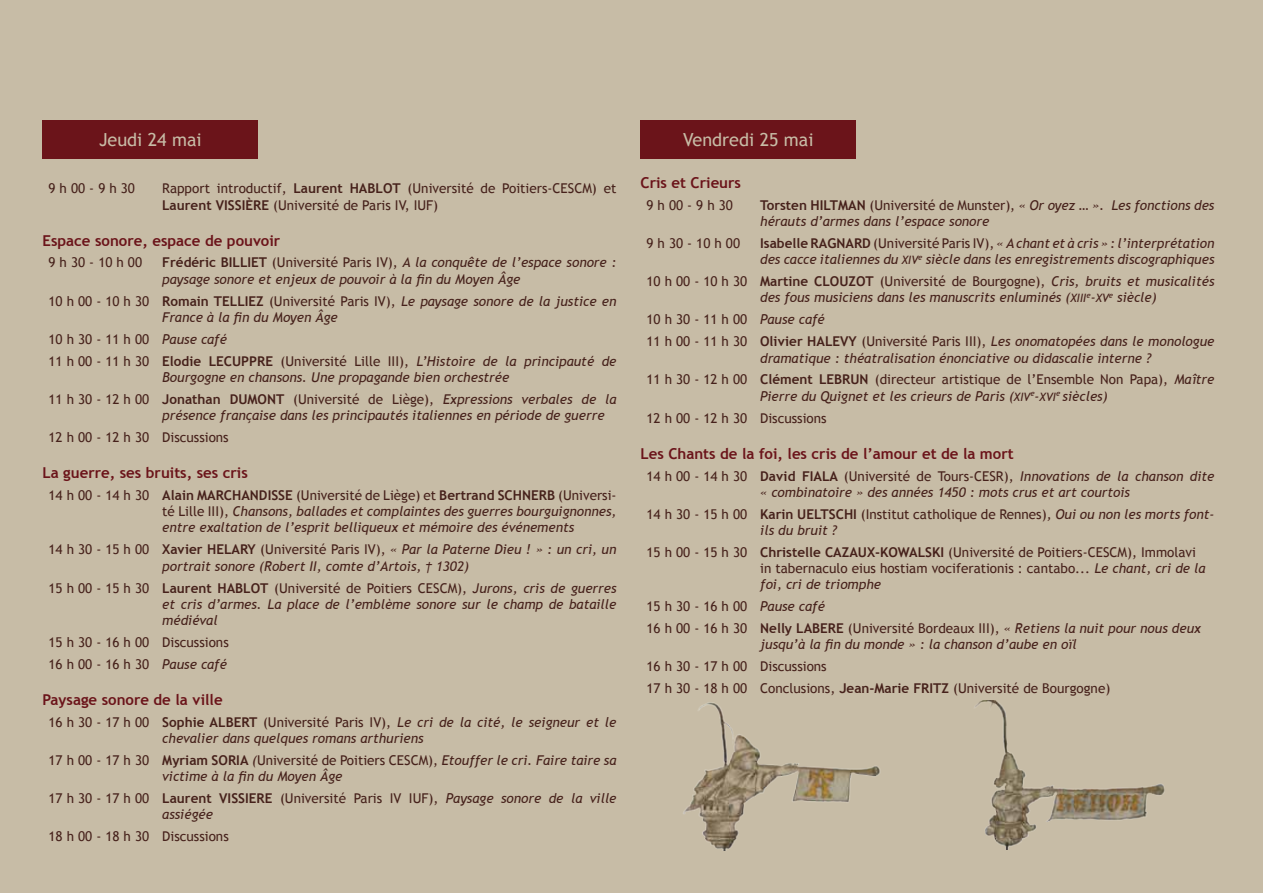
<style>
.page{position:relative;width:1263px;height:893px;background:#c7bca6}
.page>*{position:absolute;margin:0;border:0;box-sizing:border-box;transform-origin:0 0}
.t1{font:18px "Trebuchet MS";color:#c7bca6}
.t2{font:700 15px "Trebuchet MS";color:#6b141a}
.t3{font:italic 13.5px/16.2px "Trebuchet MS";color:#46211b}
.t4{font:13.5px/16.2px "Trebuchet MS";color:#46211b}
.s1{font-weight:700}
.s2{font-weight:700;font-style:normal}
.s3{font-style:normal}
.s4{font-style:italic}
.s5{font-size:11.55px}
</style>
<div class="page">
<div style="left:43px;top:120px;width:215px;height:39px;background:#6b141a"></div>
<div style="left:640px;top:120px;width:216px;height:39px;background:#6b141a"></div>
<img style="left:683px;top:702px;width:197px;height:148px">
<img style="left:974px;top:701px;width:191px;height:149px">
<h1 class="t1" style="left:99px;top:129px;width:104px">Jeudi 24 mai</h1>
<h1 class="t1" style="left:683px;top:129px;width:132px">Vendredi 25 mai</h1>
<p class="t4" style="left:49px;top:181px;width:88px">9 h 00 - 9 h 30</p>
<p class="t4" style="left:162px;top:181px;width:456px">Rapport introductif, <span class="s1">Laurent HABLOT</span> (Université de Poitiers-CESCM) et<br><span class="s1">Laurent VISSIÈRE</span> (Université de Paris IV, IUF)</p>
<p class="t2" style="left:43px;top:231px;width:239px">Espace sonore, espace de pouvoir</p>
<p class="t4" style="left:49px;top:255px;width:95px">9 h 30 - 10 h 00</p>
<p class="t3" style="left:162px;top:255px;width:456px"><span class="s2">Frédéric BILLIET</span> <span class="s3">(Université Paris IV),</span> A la conquête de l’espace sonore : paysage sonore et enjeux de pouvoir à la fin du Moyen Âge</p>
<p class="t3" style="left:162px;top:293px;width:456px;text-indent:-114px"><span class="s3">10 h 00 - 10 h 30</span> <span class="s2">Romain TELLIEZ</span> <span class="s3">(Université Paris IV),</span> Le paysage sonore de la justice en<br>France à la fin du Moyen Âge</p>
<p class="t4" style="left:49px;top:328px;width:569px;line-height:21.9px">10 h 30 - 11 h 00 <span class="s4">Pause café<br></span>11 h 00 - 11 h 30 <span class="s1">Elodie LECUPPRE</span> (Université Lille III), <span class="s4">L’Histoire de la principauté de</span></p>
<p class="t3" style="left:49px;top:366px;width:569px;line-height:21.9px;text-align:center">Bourgogne en chansons. Une propagande bien orchestrée<br><span class="s3">11 h 30 - 12 h 00</span> <span class="s2">Jonathan DUMONT</span> <span class="s3">(Université de Liège),</span> Expressions verbales de la</p>
<p class="t3" style="left:162px;top:407px;width:444px">présence française dans les principautés italiennes en période de guerre</p>
<p class="t4" style="left:49px;top:429px;width:182px">12 h 00 - 12 h 30 Discussions</p>
<p class="t2" style="left:43px;top:463px;width:207px">La guerre, ses bruits, ses cris</p>
<p class="t3" style="left:162px;top:487px;width:456px;text-align:justify;text-indent:-114px"><span class="s3">14 h 00 - 14 h 30</span> <span class="s2">Alain MARCHANDISSE</span> <span class="s3">(Université de Liège) et</span> <span class="s2">Bertrand SCHNERB</span> <span class="s3">(Universi&shy;té Lille III),</span> Chansons, ballades et complaintes des guerres bourguignonnes, entre exaltation de l’esprit belliqueux et mémoire des événements</p>
<p class="t3" style="left:162px;top:542px;width:456px;text-indent:-114px"><span class="s3">14 h 30 - 15 h 00</span> <span class="s2">Xavier HELARY</span> <span class="s3">(Université Paris IV),</span> « Par la Paterne Dieu ! » : un cri, un portrait sonore (Robert II, comte d’Artois, † 1302)</p>
<p class="t3" style="left:162px;top:580px;width:456px;text-align:justify;text-indent:-114px"><span class="s3">15 h 00 - 15 h 30</span> <span class="s2">Laurent HABLOT</span> <span class="s3">(Université de Poitiers CESCM),</span> Jurons, cris de guerres et cris d’armes. La place de l’emblème sonore sur le champ de bataille médiéval</p>
<p class="t4" style="left:49px;top:631px;width:182px;line-height:21.9px">15 h 30 - 16 h 00 Discussions<br>16 h 00 - 16 h 30 <span class="s4">Pause café</span></p>
<p class="t2" style="left:43px;top:690px;width:182px">Paysage sonore de la ville</p>
<p class="t3" style="left:162px;top:714px;width:456px;text-indent:-114px"><span class="s3">16 h 30 - 17 h 00</span> <span class="s2">Sophie ALBERT</span> <span class="s3">(Université Paris IV),</span> Le cri de la cité, le seigneur et le chevalier dans quelques romans arthuriens</p>
<p class="t3" style="left:162px;top:752px;width:456px;text-indent:-114px"><span class="s3">17 h 00 - 17 h 30</span> <span class="s2">Myriam SORIA</span> (<span class="s3">Université de Poitiers CESCM),</span> Etouffer le cri. Faire taire sa victime à la fin du Moyen Âge</p>
<p class="t4" style="left:162px;top:790px;width:456px;text-indent:-114px">17 h 30 - 17 h 00 <span class="s1">Laurent VISSIERE</span> (Université Paris IV IUF), <span class="s4">Paysage sonore de la ville assiégée</span></p>
<p class="t4" style="left:49px;top:829px;width:182px">18 h 00 - 18 h 30 Discussions</p>
<p class="t2" style="left:640px;top:173px;width:102px">Cris et Crieurs</p>
<p class="t4" style="left:646px;top:197px;width:88px">9 h 00 - 9 h 30</p>
<p class="t3" style="left:760px;top:197px;width:456px"><span class="s2">Torsten HILTMAN</span> <span class="s3">(Université de Munster),</span> « Or oyez … ». Les fonctions des hérauts d’armes dans l’espace sonore</p>
<p class="t4" style="left:646px;top:235px;width:95px">9 h 30 - 10 h 00</p>
<p class="t3" style="left:760px;top:235px;width:456px"><span class="s2">Isabelle RAGNARD</span> <span class="s3">(Université Paris IV),</span> « A chant et à cris » : l’interprétation des cacce italiennes du <span class="s5">XIV</span><sup>e</sup> siècle dans les enregistrements discographiques</p>
<p class="t3" style="left:760px;top:273px;width:456px;text-indent:-114px"><span class="s3">10 h 00 - 10 h 30</span> <span class="s2">Martine CLOUZOT</span> <span class="s3">(Université de Bourgogne),</span> Cris, bruits et musicalités des fous musiciens dans les manuscrits enluminés (<span class="s5">XIII</span><sup>e</sup>-<span class="s5">XV</span><sup>e</sup> siècle)</p>
<p class="t4" style="left:646px;top:309px;width:569px;line-height:21.9px">10 h 30 - 11 h 00 <span class="s4">Pause café<br></span>11 h 00 - 11 h 30 <span class="s1">Olivier HALEVY</span> (Université Paris III), <span class="s4">Les onomatopées dans le monologue</span></p>
<p class="t3" style="left:646px;top:347px;width:569px;line-height:21.9px;text-indent:114px">dramatique : théatralisation énonciative ou didascalie interne ?<br><span class="s3">11 h 30 - 12 h 00</span> <span class="s2">Clément LEBRUN</span> <span class="s3">(directeur artistique de l’Ensemble Non Papa),</span> Maître</p>
<p class="t3" style="left:646px;top:385px;width:463px;line-height:21.9px;text-indent:114px">Pierre du Quignet et les crieurs de Paris (<span class="s5">XIV</span><sup>e</sup>-<span class="s5">XVI</span><sup>e</sup> siècles)<br><span class="s3">12 h 00 - 12 h 30 Discussions</span></p>
<p class="t2" style="left:640px;top:444px;width:375px">Les Chants de la foi, les cris de l’amour et de la mort</p>
<p class="t3" style="left:760px;top:468px;width:456px;text-indent:-114px"><span class="s3">14 h 00 - 14 h 30</span> <span class="s2">David FIALA</span> <span class="s3">(Université de Tours-CESR),</span> Innovations de la chanson dite « combinatoire » des années 1450 : mots crus et art courtois</p>
<p class="t4" style="left:760px;top:506px;width:456px;text-indent:-114px">14 h 30 - 15 h 00 <span class="s1">Karin UELTSCHI</span> (Institut catholique de Rennes)<span class="s4">, Oui ou non les morts font&shy;ils du bruit ?</span></p>
<p class="t4" style="left:760px;top:544px;width:447px;text-indent:-114px">15 h 00 - 15 h 30 <span class="s1">Christelle CAZAUX-KOWALSKI</span> (Université de Poitiers-CESCM), Immolavi in tabernaculo eius hostiam vociferationis : cantabo... <span class="s4">Le chant, cri de la foi, cri de triomphe</span></p>
<p class="t4" style="left:646px;top:596px;width:556px;line-height:21.9px">15 h 30 - 16 h 00 <span class="s4">Pause café<br></span>16 h 00 - 16 h 30 <span class="s1">Nelly LABERE</span> (Université Bordeaux III), <span class="s4">« Retiens la nuit pour nous deux</span></p>
<p class="t3" style="left:760px;top:637px;width:318px">jusqu’à la fin du monde » : la chanson d’aube en oïl</p>
<p class="t4" style="left:646px;top:656px;width:465px;line-height:21.9px">16 h 30 - 17 h 00 Discussions<br>17 h 30 - 18 h 00 Conclusions, <span class="s1">Jean-Marie FRITZ</span> (Université de Bourgogne)</p>
</div>
